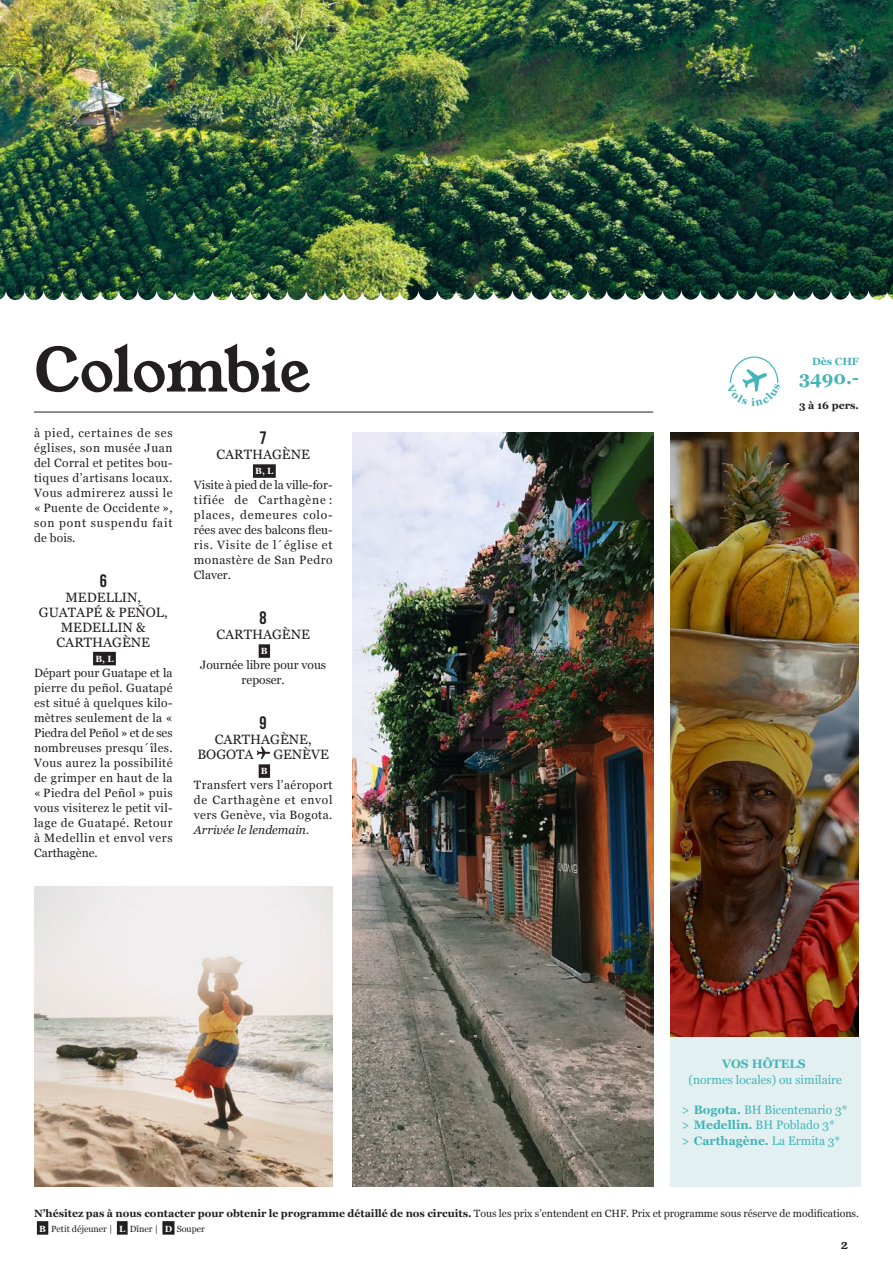
<style>
.page{position:relative;width:893px;height:1263px;background:#fff}
.page>*{position:absolute;margin:0;border:0;box-sizing:border-box;transform-origin:0 0}
.t1{font:60px "Young Serif";letter-spacing:-.025em;color:#231f20}
.t2{font:700 18px "Georgia";color:#43b4b8}
.t3{font:18px "Bebas Neue";color:#231f20}
.t4{font:13.5px/15px "Georgia";color:#231f20;text-align:center}
.t5{font:13.05px "Young Serif";color:#231f20}
.t6{font:12.15px/15.3px "Georgia";color:#43b4b8}
.t7{font:700 12.15px "Georgia";color:#43b4b8}
.t8{font:12px/15px "Georgia";letter-spacing:.04em;color:#231f20;text-align:justify}
.t9{font:12px/15px "Georgia";color:#231f20;text-align:center}
.t10{font:700 10.5px "Georgia";color:#231f20}
.t11{font:700 10.5px "Georgia";color:#43b4b8}
.t12{font:9px "Georgia";color:#231f20}
.t13{font:700 9px "Georgia";color:#fff}
.s1{font-style:italic}
.s2{font-weight:700}
.s3{font-weight:400}
.s4{font-weight:700;color:#fff}
</style>
<div class="page">
<hr style="left:34px;top:412px;width:619px;height:1px;background:#231f20">
<div style="left:37px;top:1221px;width:11px;height:14px;background:#231f20"></div>
<div style="left:117px;top:1221px;width:11px;height:14px;background:#231f20"></div>
<div style="left:162px;top:1221px;width:13px;height:14px;background:#231f20"></div>
<div style="left:670px;top:1037px;width:190px;height:150px;background:#e2f0f2"></div>
<img style="left:352px;top:432px;width:301px;height:755px">
<div style="left:93px;top:652px;width:23px;height:13px;background:#231f20"></div>
<div style="left:253px;top:464px;width:23px;height:14px;background:#231f20"></div>
<div style="left:259px;top:644px;width:11px;height:14px;background:#231f20"></div>
<div style="left:259px;top:764px;width:11px;height:14px;background:#231f20"></div>
<svg style="left:257px;top:746px;width:13px;height:13px"></svg>
<img style="left:465px;top:0;width:428px;height:300px">
<img style="left:0;top:0;width:465px;height:300px">
<img style="left:670px;top:433px;width:189px;height:604px">
<img style="left:34px;top:887px;width:299px;height:300px">
<svg style="left:730px;top:356px;width:49px;height:36px"></svg>
<h1 class="t1" style="left:34px;top:329px;width:278px">Colombie</h1>
<p class="t8" style="left:34px;top:424px;width:140px">à pied, certaines de ses églises, son musée Juan del Corral et petites bou&shy;tiques d’artisans locaux.<br>Vous admirerez aussi le « Puente de Occidente », son pont suspendu fait de bois.</p>
<h2 class="t3" style="left:100px;top:570px;width:9px">6</h2>
<p class="t4" style="left:39px;top:589px;width:130px">MEDELLIN,<br>GUATAPÉ &amp; PEÑOL,<br>MEDELLIN &amp;<br>CARTHAGÈNE</p>
<p class="t13" style="left:95px;top:652px;width:20px">B, L</p>
<p class="t8" style="left:34px;top:664px;width:140px">Départ pour Guatape et la pierre du peñol. Guatapé est situé à quelques kilo&shy;mètres seulement de la « Piedra del Peñol » et de ses nombreuses presqu´îles.<br>Vous aurez la possibilité de grimper en haut de la « Piedra del Peñol » puis vous visiterez le petit vil&shy;lage de Guatapé. Retour à Medellin et envol vers Carthagène.</p>
<h2 class="t3" style="left:260px;top:428px;width:9px">7</h2>
<p class="t4" style="left:217px;top:446px;width:95px">CARTHAGÈNE</p>
<p class="t13" style="left:255px;top:464px;width:20px">B, L</p>
<p class="t8" style="left:194px;top:477px;width:140px">Visite à pied de la ville-for&shy;tifiée de Carthagène : places, demeures colo&shy;rées avec des balcons fleu&shy;ris. Visite de l´église et monastère de San Pedro Claver.</p>
<h2 class="t3" style="left:260px;top:608px;width:9px">8</h2>
<p class="t4" style="left:217px;top:626px;width:95px">CARTHAGÈNE</p>
<p class="t13" style="left:261px;top:644px;width:8px">B</p>
<p class="t9" style="left:200px;top:657px;width:127px">Journée libre pour vous reposer.</p>
<h2 class="t3" style="left:260px;top:713px;width:9px">9</h2>
<p class="t4" style="left:197px;top:731px;width:116px;text-align:left;text-indent:17px">CARTHAGÈNE,<br>BOGOTA</p>
<p class="t4" style="left:273px;top:746px;width:57px">GENÈVE</p>
<p class="t13" style="left:261px;top:764px;width:8px">B</p>
<p class="t8" style="left:194px;top:777px;width:140px">Transfert vers l’aéroport de Carthagène et envol vers Genève, via Bogota<span class="s1">.<br>Arrivée le lendemain.</span></p>
<p class="t11" style="left:812px;top:353px;width:48px">Dès CHF</p>
<h2 class="t2" style="left:799px;top:364px;width:61px">3490.-</h2>
<p class="t10" style="left:799px;top:397px;width:61px">3 à 16 pers.</p>
<p class="t7" style="left:722px;top:1055px;width:85px">VOS HÔTELS</p>
<p class="t6" style="left:688px;top:1071px;width:155px">(normes locales) ou similaire</p>
<p class="t6" style="left:682px;top:1102px;width:167px">&gt; <span class="s2">Bogota.</span> BH Bicentenario 3* &gt; <span class="s2">Medellin.</span> BH Poblado 3*<br>&gt; <span class="s2">Carthagène.</span> La Ermita 3*</p>
<p class="t10" style="left:34px;top:1205px;width:826px">N’hésitez pas à nous contacter pour obtenir le programme détaillé de nos circuits. <span class="s3">Tous les prix s’entendent en CHF. Prix et programme sous réserve de modifications.</span></p>
<p class="t12" style="left:39px;top:1222px;width:167px"><span class="s4">B</span> Petit déjeuner | <span class="s4">L</span> Dîner | <span class="s4">D</span> Souper</p>
<p class="t5" style="left:841px;top:1235px;width:8px">2</p>
</div>
